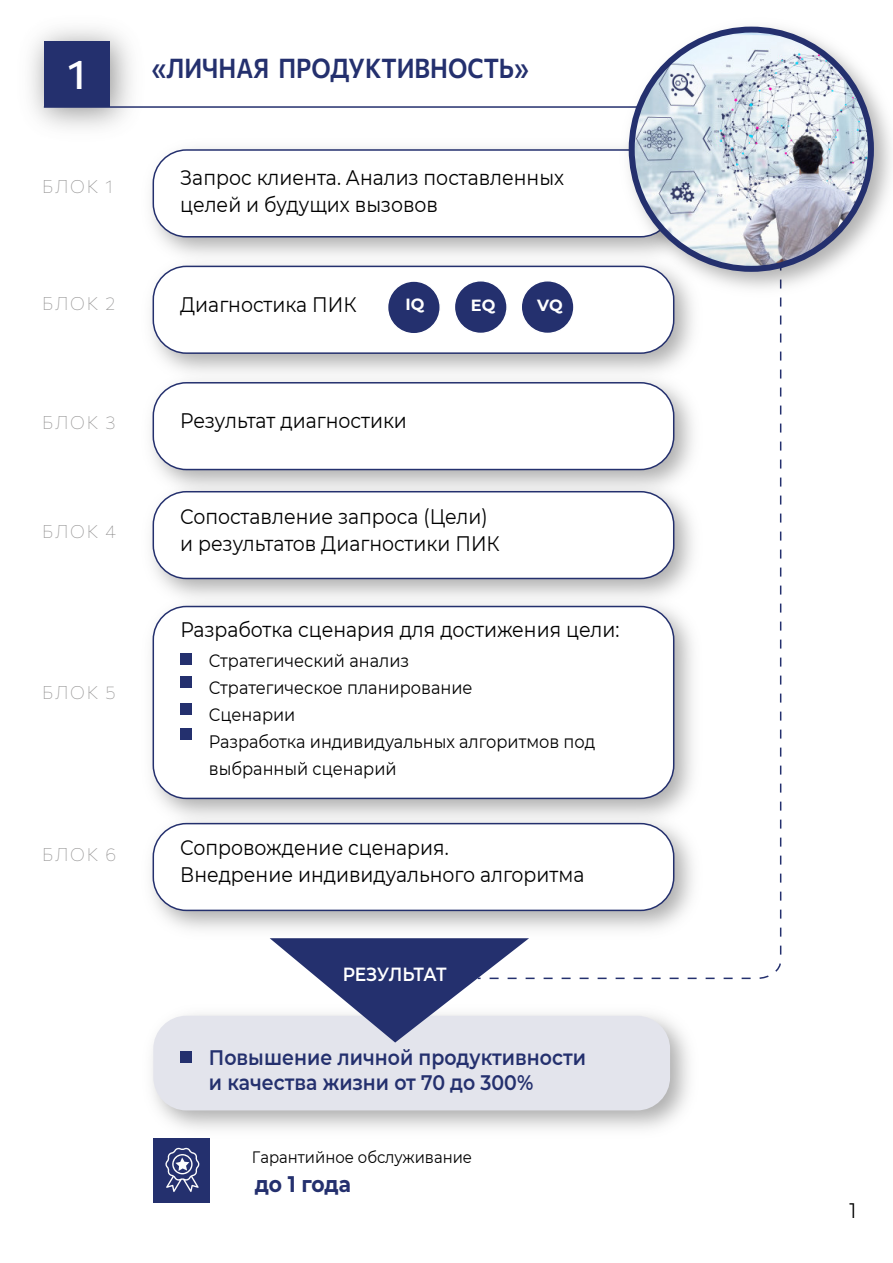
<style>
.page{position:relative;width:893px;height:1263px;background:#fff}
.page>*{position:absolute;margin:0;border:0;box-sizing:border-box;transform-origin:0 0}
.t1{font:500 40.8px "Commissioner";color:#fff}
.t2{font:600 27px "Commissioner";color:#24306e;scale:.88 1}
.t3{font:700 22.5px "Montserrat";letter-spacing:-.005em;color:#24306e;scale:.9 1}
.t4{font:21px/27px "Montserrat";color:#000;scale:.9 1}
.t5{font:600 21px/25.2px "Montserrat";color:#24306e;scale:.9 1}
.t6{font:600 19.05px "Montserrat";letter-spacing:-.02em;color:#fff;scale:.9 1}
.t7{font:18px/27px "Montserrat";color:#000;scale:.9 1}
.t8{font:100 18px "Commissioner";letter-spacing:.1em;color:#939292}
.t9{font:16.5px "Montserrat";color:#000;scale:.9 1}
.t10{font:700 16.2px "Montserrat";color:#fff}
</style>
<div class="page">
<svg style="left:529px;top:303px;width:253px;height:677px"></svg>
<img style="left:151px;top:148px;width:464px;height:100px">
<div style="left:153px;top:150px;width:521px;height:87px;background:#fff;border-radius:33px"></div>
<div style="left:153px;top:149px;width:521px;height:88px;border:2px solid #24306e;border-radius:33px"></div>
<img style="left:152px;top:1014px;width:537px;height:125px">
<div style="left:153px;top:1016px;width:517px;height:94px;background:#e3e4ec;border-radius:33px"></div>
<div style="left:153px;top:1139px;width:57px;height:64px;background:#24306e"></div>
<svg style="left:165px;top:1147px;width:35px;height:45px"></svg>
<svg style="left:270px;top:945px;width:259px;height:97px"></svg>
<div style="left:180px;top:1052px;width:11px;height:11px;background:#24306e"></div>
<img style="left:31px;top:29px;width:121px;height:121px">
<div style="left:44px;top:41px;width:65px;height:66px;background:#24306e"></div>
<img style="left:151px;top:248px;width:558px;height:117px">
<div style="left:153px;top:266px;width:521px;height:87px;background:#fff;border-radius:33px"></div>
<div style="left:153px;top:266px;width:521px;height:88px;border:2px solid #24306e;border-radius:33px"></div>
<img style="left:151px;top:365px;width:558px;height:109px">
<div style="left:153px;top:383px;width:521px;height:86px;background:#fff;border-radius:33px"></div>
<div style="left:153px;top:382px;width:521px;height:88px;border:2px solid #24306e;border-radius:33px"></div>
<img style="left:151px;top:474px;width:558px;height:115px">
<div style="left:153px;top:492px;width:521px;height:86px;background:#fff;border-radius:33px"></div>
<div style="left:153px;top:491px;width:521px;height:88px;border:2px solid #24306e;border-radius:33px"></div>
<img style="left:151px;top:833px;width:558px;height:112px">
<div style="left:153px;top:824px;width:521px;height:86px;background:#fff;border-radius:33px"></div>
<div style="left:153px;top:823px;width:521px;height:88px;border:2px solid #24306e;border-radius:33px"></div>
<img style="left:151px;top:589px;width:558px;height:244px">
<div style="left:153px;top:606px;width:521px;height:192px;background:#fff;border-radius:33px"></div>
<div style="left:153px;top:606px;width:521px;height:193px;border:2px solid #24306e;border-radius:33px"></div>
<div style="left:521px;top:281px;width:53px;height:52px;background:#24306e;border-radius:50%"></div>
<div style="left:520px;top:280px;width:55px;height:54px;border:2px solid #fff;border-radius:50%"></div>
<div style="left:454px;top:281px;width:53px;height:52px;background:#24306e;border-radius:50%"></div>
<div style="left:454px;top:280px;width:54px;height:54px;border:2px solid #fff;border-radius:50%"></div>
<div style="left:388px;top:281px;width:52px;height:53px;background:#24306e;border-radius:50%"></div>
<div style="left:387px;top:280px;width:54px;height:54px;border:2px solid #fff;border-radius:50%"></div>
<div style="left:180px;top:654px;width:11px;height:11px;background:#24306e"></div>
<div style="left:180px;top:676px;width:11px;height:11px;background:#24306e"></div>
<div style="left:180px;top:703px;width:11px;height:11px;background:#24306e"></div>
<div style="left:180px;top:729px;width:11px;height:11px;background:#24306e"></div>
<hr style="left:44px;top:106px;width:780px;height:2px;background:#24306e">
<img style="left:615px;top:26px;width:276px;height:277px">
<img style="left:630px;top:30px;width:241px;height:240px;border-radius:120px">
<div style="left:629px;top:27px;width:245px;height:245px;border:6px solid #24306e;border-radius:50%"></div>
<h1 class="t1" style="left:68px;top:42px;width:19px">1</h1>
<p class="t8" style="left:42px;top:173px;width:72px">БЛОК 1</p>
<p class="t8" style="left:42px;top:289px;width:75px">БЛОК 2</p>
<p class="t2" style="left:152px;top:48px;width:430px">«ЛИЧНАЯ ПРОДУКТИВНОСТЬ»</p>
<p class="t4" style="left:180px;top:163px;width:428px">Запрос клиента. Анализ поставленных целей и будущих вызовов</p>
<p class="t4" style="left:180px;top:290px;width:197px">Диагностика ПИК</p>
<p class="t10" style="left:406px;top:292px;width:20px">IQ</p>
<p class="t10" style="left:471px;top:294px;width:26px">EQ</p>
<p class="t10" style="left:537px;top:294px;width:27px">VQ</p>
<p class="t8" style="left:42px;top:408px;width:75px">БЛОК 3</p>
<p class="t8" style="left:42px;top:517px;width:75px">БЛОК 4</p>
<p class="t8" style="left:42px;top:679px;width:75px">БЛОК 5</p>
<p class="t8" style="left:42px;top:840px;width:76px">БЛОК 6</p>
<p class="t4" style="left:180px;top:406px;width:253px">Результат диагностики</p>
<p class="t4" style="left:180px;top:502px;width:357px">Сопоставление запроса (Цели) и результатов Диагностики ПИК</p>
<p class="t4" style="left:180px;top:615px;width:489px">Разработка сценария для достижения цели:</p>
<p class="t7" style="left:209px;top:646px;width:431px">Стратегический анализ<br>Стратегическое планирование<br>Сценарии<br>Разработка индивидуальных алгоритмов под выбранный сценарий</p>
<p class="t4" style="left:180px;top:833px;width:450px">Сопровождение сценария.<br>Внедрение индивидуального алгоритма</p>
<p class="t6" style="left:343px;top:961px;width:117px">РЕЗУЛЬТАТ</p>
<p class="t5" style="left:209px;top:1044px;width:420px">Повышение личной продуктивности и качества жизни от 70 до 300%</p>
<p class="t9" style="left:252px;top:1145px;width:246px">Гарантийное обслуживание</p>
<p class="t3" style="left:255px;top:1167px;width:109px">до 1 года</p>
<p class="t4" style="left:849px;top:1197px;width:9px">1</p>
</div>
